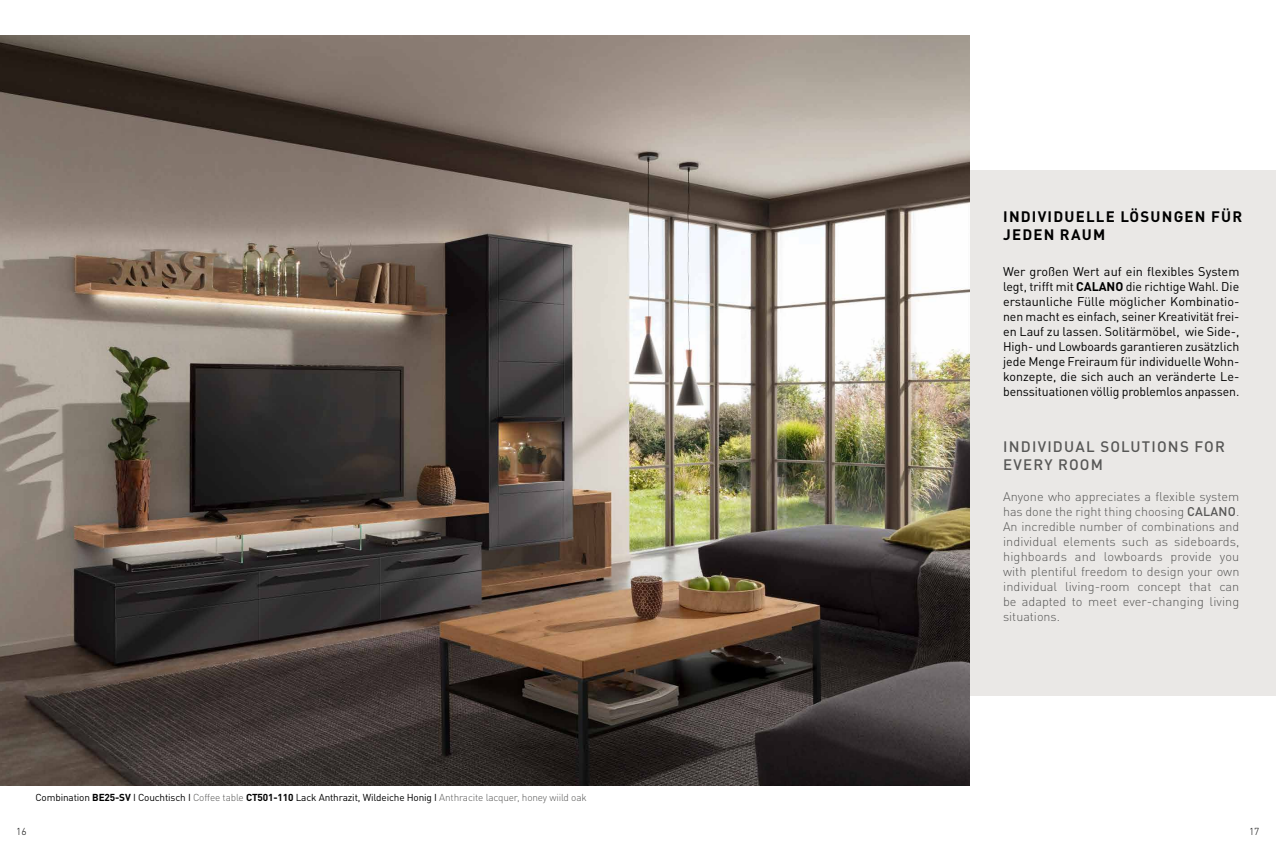
<style>
.page{position:relative;width:1276px;height:851px;background:#fff}
.page>*{position:absolute;margin:0;border:0;box-sizing:border-box;transform-origin:0 0}
.t1{font:700 15px/18px "DIN Pro";letter-spacing:.08em;color:#000}
.t2{font:500 15px/18px "DIN Pro";letter-spacing:.08em;color:#575756}
.t3{font:12.5px/15px "DIN Pro";letter-spacing:-.005em;color:#000;text-align:justify}
.t4{font:300 12.5px/15px "DIN Pro";color:#575756;text-align:justify}
.t5{font:10px "DIN Pro";letter-spacing:-.015em;color:#000}
.t6{font:300 10px "DIN Pro";color:#000}
.s1{font-weight:700}
.s2{font-weight:300;color:#575756}
.s3{font-weight:500}
</style>
<div class="page">
<div style="left:957px;top:170px;width:319px;height:525px;background:#eae8e6"></div>
<img style="left:0;top:35px;width:970px;height:750px">
<p class="t1" style="left:1003px;top:205px;width:240px">INDIVIDUELLE LÖSUNGEN FÜR<br>JEDEN RAUM</p>
<p class="t3" style="left:1003px;top:263px;width:238px">Wer großen Wert auf ein flexibles System legt, trifft mit <span class="s1">CALANO</span> die richtige Wahl. Die erstaunliche Fülle möglicher Kombinatio&shy;nen macht es einfach, seiner Kreativität frei&shy;en Lauf zu lassen. Solitärmöbel, wie Side-, High- und Lowboards garantieren zusätzlich jede Menge Freiraum für individuelle Wohn&shy;konzepte, die sich auch an veränderte Le&shy;benssituationen völlig problemlos anpassen.</p>
<p class="t5" style="left:35px;top:790px;width:553px">Combination <span class="s1">BE25-SV</span> I Couchtisch I <span class="s2">Coffee table</span> <span class="s1">CT501-110</span> Lack Anthrazit, Wildeiche Honig I <span class="s2">Anthracite lacquer, honey wiild oak</span></p>
<p class="t2" style="left:1003px;top:436px;width:223px">INDIVIDUAL SOLUTIONS FOR<br>EVERY ROOM</p>
<p class="t4" style="left:1003px;top:487px;width:238px">Anyone who appreciates a flexible system has done the right thing choosing <span class="s3">CALANO</span>.<br>An incredible number of combinations and individual elements such as sideboards, highboards and lowboards provide you with plentiful freedom to design your own individual living-room concept that can be adapted to meet ever-changing living situations.</p>
<p class="t6" style="left:16px;top:823px;width:12px">16</p>
<p class="t6" style="left:1249px;top:823px;width:12px">17</p>
</div>
